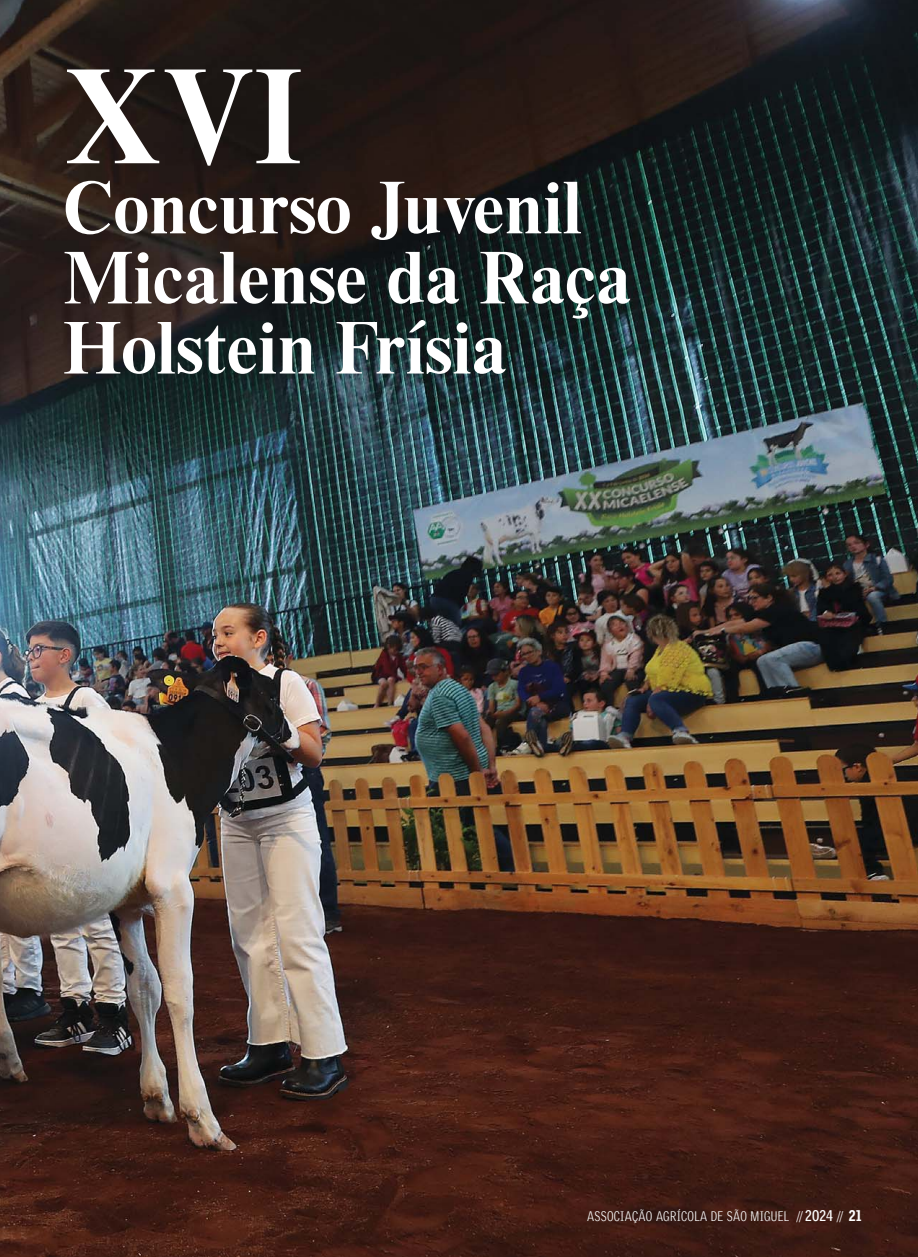
<style>
.page{position:relative;width:918px;height:1257px;background:#fff}
.page>*{position:absolute;margin:0;border:0;box-sizing:border-box;transform-origin:0 0}
.t1{font:700 127.5px "Times Eighteen LT";color:#fff}
.t2{font:700 70.05px/70.1px "Times Eighteen LT";color:#fff}
.t3{font:300 13.5px "Griffith Gothic Cond";letter-spacing:.025em;color:#fff}
.s1{font-weight:700;font-size:15px}
.s2{font-weight:900;font-size:15px}
</style>
<div class="page">
<img style="left:0;top:0;width:918px;height:1257px">
<h1 class="t1" style="left:63px;top:57px;width:242px">XVI</h1>
<p class="t2" style="left:63px;top:177px;width:570px">Concurso Juvenil<br>Micalense da Raça<br>Holstein Frísia</p>
<p class="t3" style="left:587px;top:1209px;width:276px">ASSOCIAÇÃO AGRÍCOLA DE SÃO MIGUEL // <span class="s1">2024</span> // <span class="s2">21</span></p>
</div>
